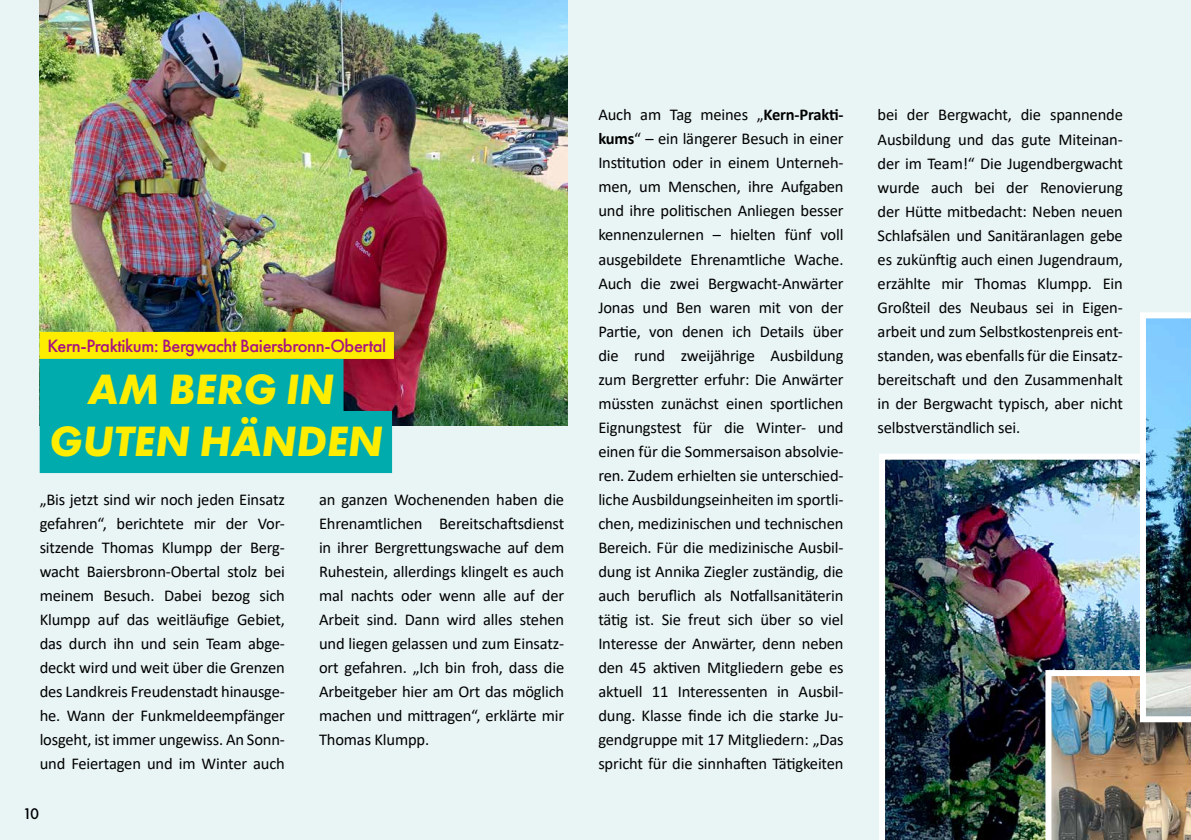
<style>
.page{position:relative;width:1191px;height:840px;background:#fff}
.page>*{position:absolute;margin:0;border:0;box-sizing:border-box;transform-origin:0 0}
.t1{font:italic 700 44px/52px "Futura PT";letter-spacing:-.005em;color:#ffed00;text-align:center}
.t2{font:500 18.4px "Futura PT";letter-spacing:-.02em;color:#a61380}
.t3{font:16.4px/24px "Calibri";letter-spacing:-.01em;color:#000;text-align:justify}
.t4{font:500 16px "Futura PT";color:#000}
.s1{font-weight:700}
</style>
<div class="page">
<img style="left:0;top:0;width:1191px;height:839px">
<p class="t2" style="left:48px;top:334px;width:340px">Kern-Praktikum: Bergwacht Baiersbronn-Obertal</p>
<h1 class="t1" style="left:49px;top:362px;width:335px">AM BERG IN<br>GUTEN HÄNDEN</h1>
<p class="t3" style="left:40px;top:486px;width:247px">„Bis jetzt sind wir noch jeden Einsatz gefahren“, berichtete mir der Vor&shy;sitzende Thomas Klumpp der Berg&shy;wacht Baiersbronn-Obertal stolz bei meinem Besuch. Dabei bezog sich Klumpp auf das weitläufige Gebiet, das durch ihn und sein Team abge&shy;deckt wird und weit über die Grenzen des Landkreis Freudenstadt hinausge&shy;he. Wann der Funkmeldeempfänger losgeht, ist immer ungewiss. An Sonn&shy;und Feiertagen und im Winter auch</p>
<p class="t3" style="left:319px;top:486px;width:247px">an ganzen Wochenenden haben die Ehrenamtlichen Bereitschaftsdienst in ihrer Bergrettungswache auf dem Ruhestein, allerdings klingelt es auch mal nachts oder wenn alle auf der Arbeit sind. Dann wird alles stehen und liegen gelassen und zum Einsatz&shy;ort gefahren. „Ich bin froh, dass die Arbeitgeber hier am Ort das möglich machen und mittragen“, erklärte mir Thomas Klumpp.</p>
<p class="t4" style="left:23px;top:803px;width:18px">10</p>
<p class="t3" style="left:598px;top:102px;width:247px">Auch am Tag meines „<span class="s1">Kern-Prakti&shy;kums</span>“ – ein längerer Besuch in einer Institution oder in einem Unterneh&shy;men, um Menschen, ihre Aufgaben und ihre politischen Anliegen besser kennenzulernen – hielten fünf voll ausgebildete Ehrenamtliche Wache.<br>Auch die zwei Bergwacht-Anwärter Jonas und Ben waren mit von der Partie, von denen ich Details über die rund zweijährige Ausbildung zum Bergretter erfuhr: Die Anwärter müssten zunächst einen sportlichen Eignungstest für die Winter- und einen für die Sommersaison absolvie&shy;ren. Zudem erhielten sie unterschied&shy;liche Ausbildungseinheiten im sportli&shy;chen, medizinischen und technischen Bereich. Für die medizinische Ausbil&shy;dung ist Annika Ziegler zuständig, die auch beruflich als Notfallsanitäterin tätig ist. Sie freut sich über so viel Interesse der Anwärter, denn neben den 45 aktiven Mitgliedern gebe es aktuell 11 Interessenten in Ausbil&shy;dung. Klasse finde ich die starke Ju&shy;gendgruppe mit 17 Mitgliedern: „Das spricht für die sinnhaften Tätigkeiten</p>
<p class="t3" style="left:877px;top:103px;width:247px">bei der Bergwacht, die spannende Ausbildung und das gute Miteinan&shy;der im Team!“ Die Jugendbergwacht wurde auch bei der Renovierung der Hütte mitbedacht: Neben neuen Schlafsälen und Sanitäranlagen gebe es zukünftig auch einen Jugendraum, erzählte mir Thomas Klumpp. Ein Großteil des Neubaus sei in Eigen&shy;arbeit und zum Selbstkostenpreis ent&shy;standen, was ebenfalls für die Einsatz&shy;bereitschaft und den Zusammenhalt in der Bergwacht typisch, aber nicht selbstverständlich sei.</p>
</div>
